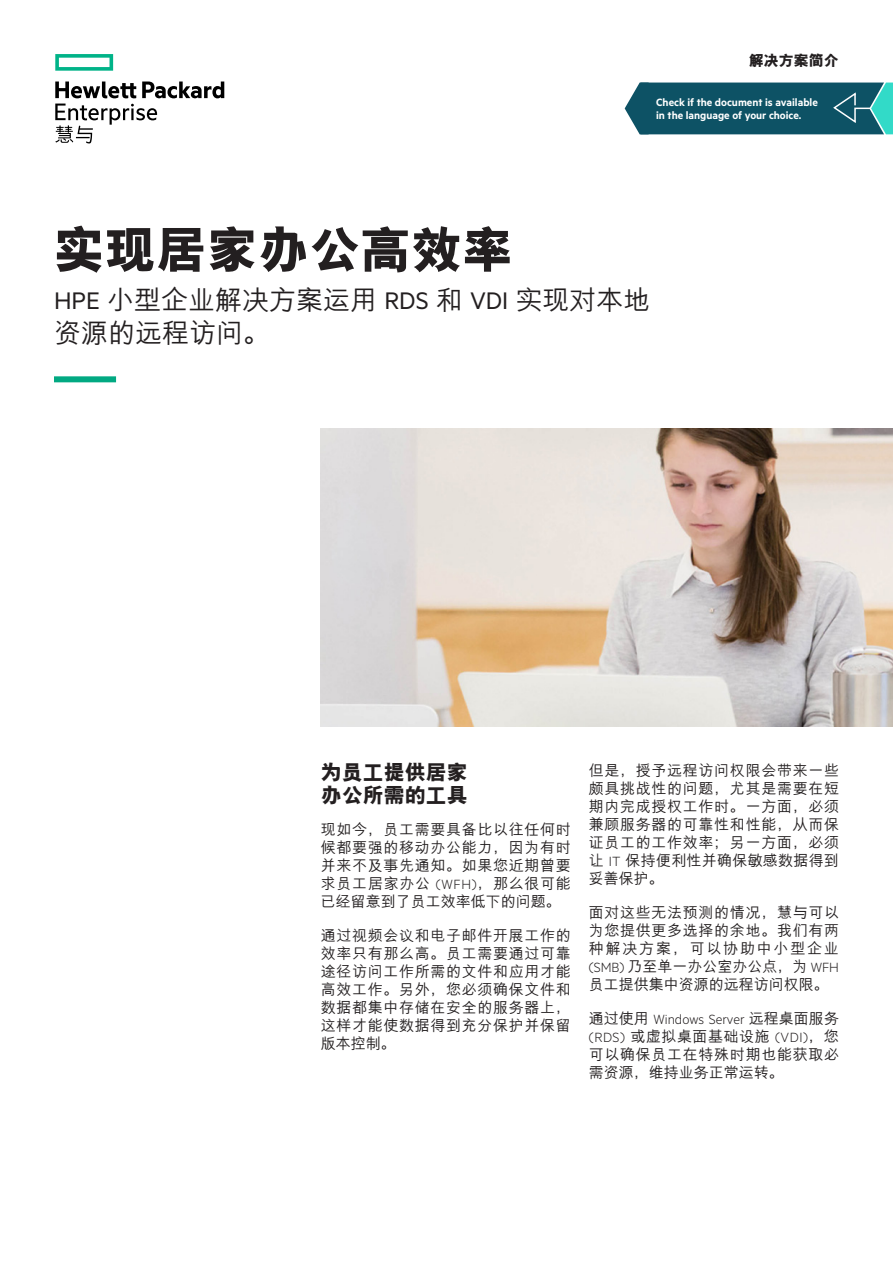
<style>
.page{position:relative;width:893px;height:1263px;background:#fff}
.page>*{position:absolute;margin:0;border:0;box-sizing:border-box;transform-origin:0 0}
.Headline_MetricHPE_B{font:800 51px "M Hei PRC";color:#231f20}
.Cover_Subhead_Metric{font:500 27px/33px "M Hei PRC";color:#231f20}
.Body_subheadline_Met{font:800 21px/22.5px "M Hei PRC";color:#231f20}
.Body_text_MetricHPE{font:500 15px/18px "M Hei PRC";letter-spacing:.045em;color:#231f20;text-align:justify}
.Descriptor_MetricHPE{font:800 15px "M Hei PRC";color:#231f20}
.Sidebar_header_Metri{font:600 12px/13.5px "Metric HPE";color:#fff}
.s1{font-family:"Metric HPE";font-weight:400}
.s2{font-family:"Metric HPE";font-weight:300}
</style>
<div class="page">
<svg style="left:625px;top:83px;width:268px;height:51px;background:#196070"></svg>
<div style="left:54px;top:376px;width:62px;height:6px;background:#01a982"></div>
<img style="left:321px;top:428px;width:572px;height:298px">
<svg style="left:55px;top:54px;width:58px;height:17px"></svg>
<svg style="left:55px;top:82px;width:169px;height:61px"></svg>
<p class="Descriptor_MetricHPE" style="left:749px;top:53px;width:92px">解决方案简介</p>
<p class="Sidebar_header_Metri" style="left:656px;top:95px;width:163px">Check if the document is available in the language of your choice.</p>
<p class="Headline_MetricHPE_B" style="left:54px;top:224px;width:460px">实现居家办公高效率</p>
<p class="Cover_Subhead_Metric" style="left:54px;top:283px;width:598px"><span class="s1">HPE</span> 小型企业解决方案运用 <span class="s1">RDS</span> 和 <span class="s1">VDI</span> 实现对本地资源的远程访问。</p>
<p class="Body_subheadline_Met" style="left:321px;top:761px;width:148px">为员工提供居家办公所需的工具</p>
<p class="Body_text_MetricHPE" style="left:321px;top:820px;width:252px">现如今，员工需要具备比以往任何时候都要强的移动办公能力，因为有时并来不及事先通知。如果您近期曾要求员工居家办公 <span class="s2">(WFH)</span>，那么很可能已经留意到了员工效率低下的问题。</p>
<p class="Body_text_MetricHPE" style="left:321px;top:926px;width:252px">通过视频会议和电子邮件开展工作的效率只有那么高。员工需要通过可靠途径访问工作所需的文件和应用才能高效工作。另外，您必须确保文件和数据都集中存储在安全的服务器上，这样才能使数据得到充分保护并保留版本控制。</p>
<p class="Body_text_MetricHPE" style="left:589px;top:761px;width:252px">但是，授予远程访问权限会带来一些颇具挑战性的问题，尤其是需要在短期内完成授权工作时。一方面，必须兼顾服务器的可靠性和性能，从而保证员工的工作效率；另一方面，必须让 <span class="s2">IT</span> 保持便利性并确保敏感数据得到妥善保护。</p>
<p class="Body_text_MetricHPE" style="left:589px;top:903px;width:252px">面对这些无法预测的情况，慧与可以为您提供更多选择的余地。我们有两种解决方案，可以协助中小型企业<span class="s2">(SMB)</span> 乃至单一办公室办公点，为 <span class="s2">WFH</span>员工提供集中资源的远程访问权限。</p>
<p class="Body_text_MetricHPE" style="left:589px;top:1009px;width:252px">通过使用 <span class="s2">Windows Server</span> 远程桌面服务<span class="s2">(RDS)</span> 或虚拟桌面基础设施 <span class="s2">(VDI)</span>，您可以确保员工在特殊时期也能获取必需资源，维持业务正常运转。</p>
</div>
